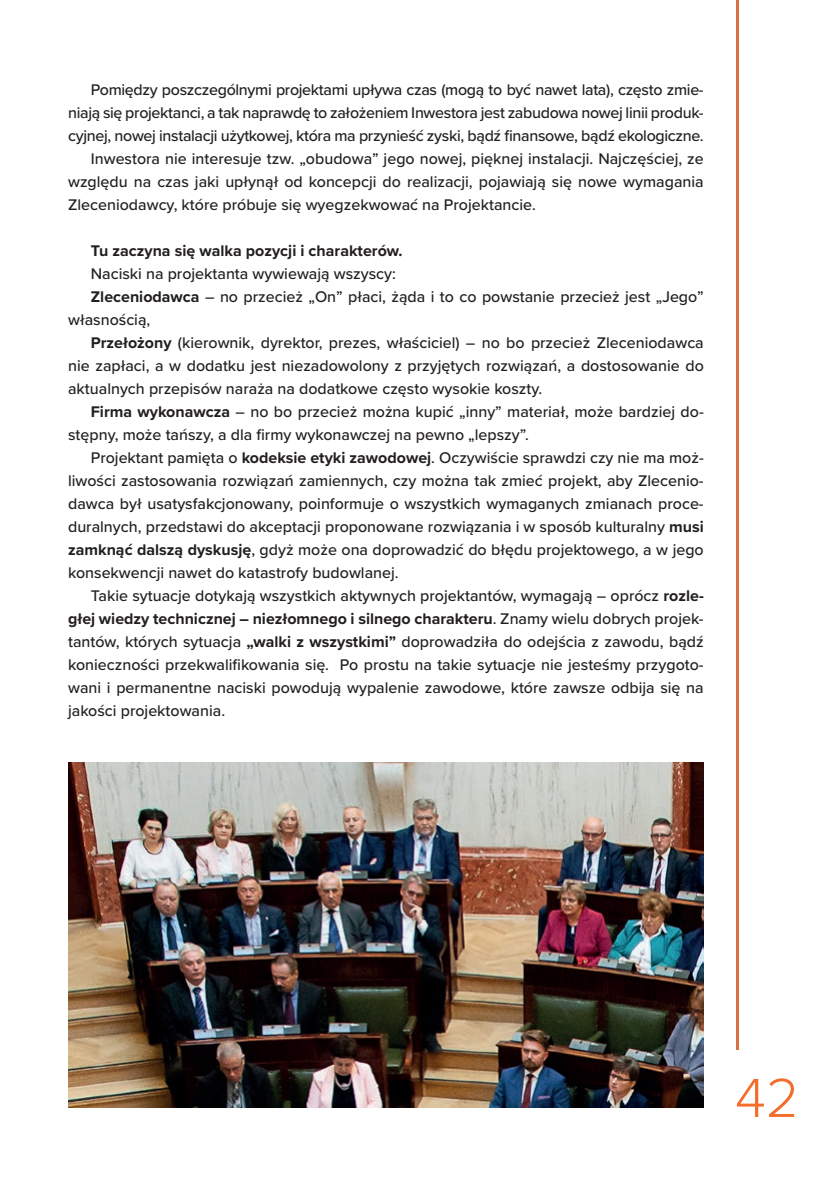
<style>
.page{position:relative;width:840px;height:1191px;background:#fff}
.page>*{position:absolute;margin:0;border:0;box-sizing:border-box;transform-origin:0 0}
.t1{font:300 57px "Proxima Nova";color:#f36e2d}
.t2{font:500 16px "Proxima Nova";color:#231f20}
.t3{font:500 16px "Proxima Nova";letter-spacing:-.02em;color:#231f20}
.t4{font:700 16px "Proxima Nova";color:#231f20}
.s1{font-weight:700}
.s2{font-weight:500}
</style>
<div class="page">
<hr style="left:736px;top:0;width:2px;height:1049px;background:#d9723f">
<img style="left:68px;top:762px;width:635px;height:345px">
<p class="t3" style="left:91px;top:78px;width:614px">Pomiędzy poszczególnymi projektami upływa czas (mogą to być nawet lata), często zmie-</p>
<p class="t3" style="left:68px;top:101px;width:636px">niają się projektanci, a tak naprawdę to założeniem Inwestora jest zabudowa nowej linii produk-</p>
<p class="t3" style="left:68px;top:124px;width:636px">cyjnej, nowej instalacji użytkowej, która ma przynieść zyski, bądź finansowe, bądź ekologiczne.</p>
<p class="t2" style="left:91px;top:147px;width:614px">Inwestora nie interesuje tzw. „obudowa” jego nowej, pięknej instalacji. Najczęściej, ze</p>
<p class="t2" style="left:68px;top:170px;width:636px">względu na czas jaki upłynął od koncepcji do realizacji, pojawiają się nowe wymagania</p>
<p class="t2" style="left:68px;top:193px;width:469px">Zleceniodawcy, które próbuje się wyegzekwować na Projektancie.</p>
<p class="t4" style="left:91px;top:239px;width:313px">Tu zaczyna się walka pozycji i charakterów.</p>
<p class="t2" style="left:91px;top:262px;width:306px">Naciski na projektanta wywiewają wszyscy:</p>
<p class="t2" style="left:91px;top:285px;width:614px"><span class="s1">Zleceniodawca</span> – no przecież „On” płaci, żąda i to co powstanie przecież jest „Jego”</p>
<p class="t2" style="left:68px;top:308px;width:84px">własnością,</p>
<p class="t2" style="left:91px;top:331px;width:614px"><span class="s1">Przełożony</span> (kierownik, dyrektor, prezes, właściciel) – no bo przecież Zleceniodawca</p>
<p class="t2" style="left:68px;top:354px;width:637px">nie zapłaci, a w dodatku jest niezadowolony z przyjętych rozwiązań, a dostosowanie do</p>
<p class="t2" style="left:68px;top:377px;width:475px">aktualnych przepisów naraża na dodatkowe często wysokie koszty.</p>
<p class="t2" style="left:91px;top:400px;width:614px"><span class="s1">Firma wykonawcza</span> – no bo przecież można kupić „inny” materiał, może bardziej do-</p>
<p class="t2" style="left:68px;top:423px;width:462px">stępny, może tańszy, a dla firmy wykonawczej na pewno „lepszy”.</p>
<p class="t2" style="left:91px;top:446px;width:614px">Projektant pamięta o <span class="s1">kodeksie etyki zawodowej</span>. Oczywiście sprawdzi czy nie ma moż-</p>
<p class="t2" style="left:68px;top:469px;width:636px">liwości zastosowania rozwiązań zamiennych, czy można tak zmieć projekt, aby Zlecenio-</p>
<p class="t2" style="left:68px;top:492px;width:636px">dawca był usatysfakcjonowany, poinformuje o wszystkich wymaganych zmianach proce-</p>
<p class="t2" style="left:68px;top:515px;width:636px">duralnych, przedstawi do akceptacji proponowane rozwiązania i w sposób kulturalny <span class="s1">musi</span></p>
<p class="t2" style="left:68px;top:538px;width:636px"><span class="s1">zamknąć dalszą dyskusję</span>, gdyż może ona doprowadzić do błędu projektowego, a w jego</p>
<p class="t2" style="left:68px;top:561px;width:332px">konsekwencji nawet do katastrofy budowlanej.</p>
<p class="t2" style="left:91px;top:584px;width:614px">Takie sytuacje dotykają wszystkich aktywnych projektantów, wymagają – oprócz <span class="s1">rozle-</span></p>
<p class="t4" style="left:68px;top:607px;width:636px">głej wiedzy technicznej – niezłomnego i silnego charakteru<span class="s2">. Znamy wielu dobrych projek-</span></p>
<p class="t2" style="left:68px;top:630px;width:636px">tantów, których sytuacja <span class="s1">„walki z wszystkimi”</span> doprowadziła do odejścia z zawodu, bądź</p>
<p class="t2" style="left:68px;top:653px;width:636px">konieczności przekwalifikowania się. Po prostu na takie sytuacje nie jesteśmy przygoto-</p>
<p class="t2" style="left:68px;top:676px;width:636px">wani i permanentne naciski powodują wypalenie zawodowe, które zawsze odbija się na</p>
<p class="t2" style="left:68px;top:699px;width:158px">jakości projektowania.</p>
<h1 class="t1" style="left:734px;top:1055px;width:66px">42</h1>
</div>
